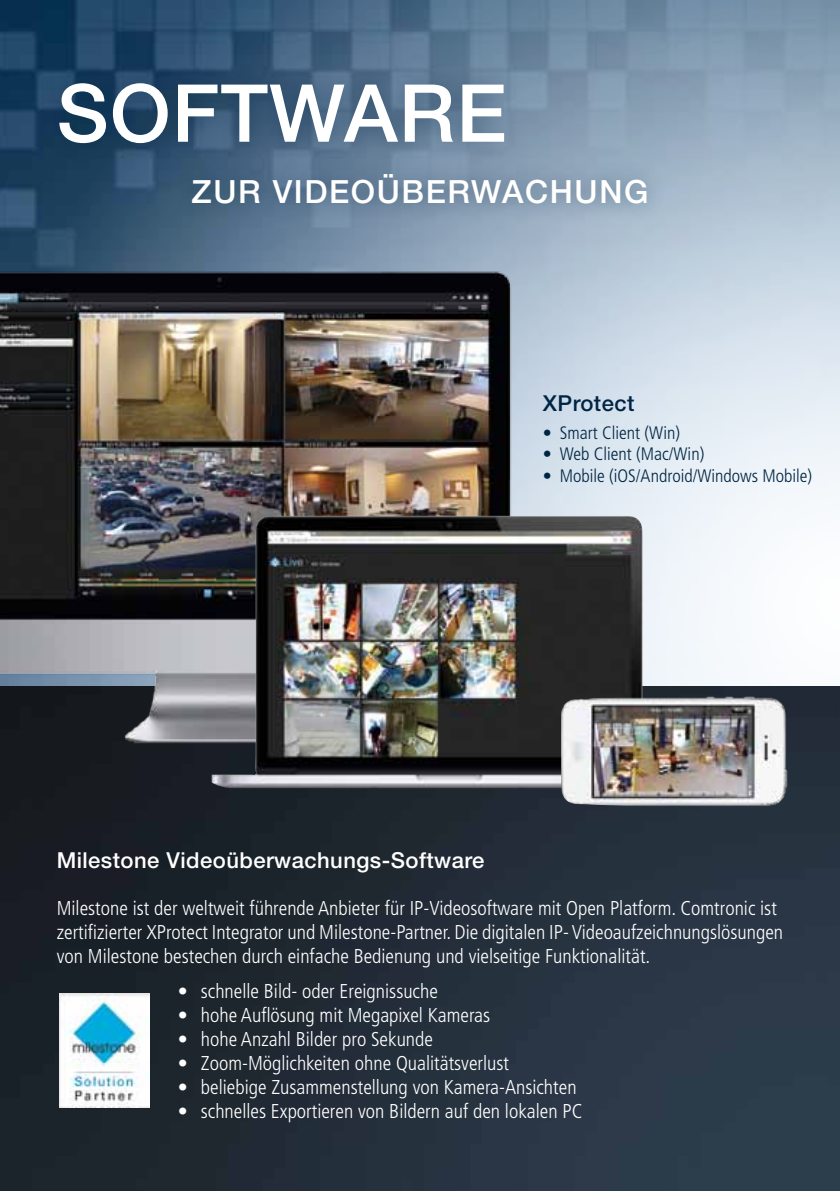
<style>
.page{position:relative;width:840px;height:1191px;background:#fff}
.page>*{position:absolute;margin:0;border:0;box-sizing:border-box;transform-origin:0 0}
.t1{font:500 80px "Helvetica Neue";letter-spacing:.015em;color:#fff}
.t2{font:500 32px "Helvetica Neue";letter-spacing:.05em;color:#fff}
.t3{font:500 22px "Helvetica Neue";letter-spacing:.02em;color:#fff}
.t4{font:500 22px "Helvetica Neue";letter-spacing:.02em;color:#002544}
.t5{font:300 condensed 20px/24px "Frutiger";color:#fff}
.t6{font:300 condensed 18px "Frutiger";color:#002544}
</style>
<div class="page">
<img style="left:0;top:0;width:839px;height:686px">
<img style="left:0;top:686px;width:839px;height:505px">
<img style="left:0;top:266px;width:515px;height:481px">
<div style="left:40px;top:63px;width:626px;height:160px;background:#002544;opacity:.45"></div>
<img style="left:211px;top:515px;width:475px;height:273px">
<img style="left:559px;top:694px;width:239px;height:118px">
<img style="left:59px;top:994px;width:90px;height:113px">
<h1 class="t1" style="left:57px;top:66px;width:451px">SOFTWARE</h1>
<h2 class="t2" style="left:191px;top:172px;width:458px">ZUR VIDEOÜBERWACHUNG</h2>
<p class="t4" style="left:542px;top:390px;width:93px">XProtect</p>
<p class="t6" style="left:542px;top:422px;width:139px">• Smart Client (Win)</p>
<p class="t6" style="left:542px;top:444px;width:163px">• Web Client (Mac/Win)</p>
<p class="t6" style="left:542px;top:465px;width:271px">• Mobile (iOS/Android/Windows Mobile)</p>
<p class="t3" style="left:57px;top:847px;width:429px">Milestone Videoüberwachungs-Software</p>
<p class="t5" style="left:57px;top:896px;width:727px">Milestone ist der weltweit führende Anbieter für IP-Videosoftware mit Open Platform. Comtronic ist zertifizierter XProtect Integrator und Milestone-Partner. Die digitalen IP- Videoaufzeichnungslösungen von Milestone bestechen durch einfache Bedienung und vielseitige Funktionalität.</p>
<p class="t5" style="left:178px;top:979px;width:261px">• schnelle Bild- oder Ereignissuche</p>
<p class="t5" style="left:178px;top:1003px;width:313px">• hohe Auflösung mit Megapixel Kameras</p>
<p class="t5" style="left:178px;top:1027px;width:256px">• hohe Anzahl Bilder pro Sekunde</p>
<p class="t5" style="left:178px;top:1051px;width:332px">• Zoom-Möglichkeiten ohne Qualitätsverlust</p>
<p class="t5" style="left:178px;top:1075px;width:400px">• beliebige Zusammenstellung von Kamera-Ansichten</p>
<p class="t5" style="left:178px;top:1099px;width:406px">• schnelles Exportieren von Bildern auf den lokalen PC</p>
</div>
